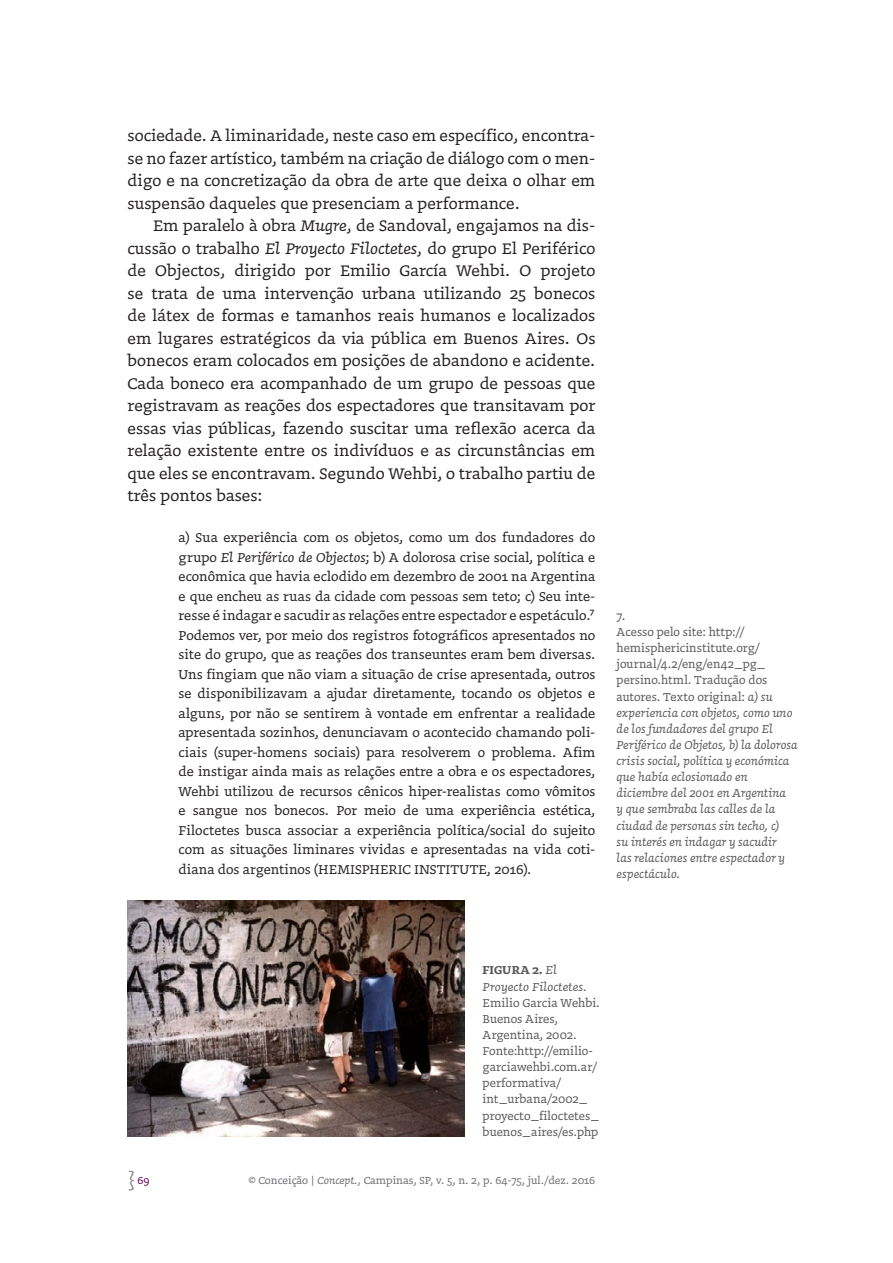
<style>
.page{position:relative;width:893px;height:1263px;background:#fff}
.page>*{position:absolute;margin:0;border:0;box-sizing:border-box;transform-origin:0 0}
.t1{font:18px/22.5px "Doko";letter-spacing:.005em;color:#231f20;text-align:justify}
.citações_no_corpo{font:15px/19.5px "Doko";letter-spacing:.005em;color:#231f20;text-align:justify}
.notas{font:italic 13.5px/16.2px "Doko";letter-spacing:.015em;color:#57585a}
.Legenda-fotos{font:13.5px/16px "Doko";letter-spacing:.005em;color:#57585a}
.t2{font:12px "Doko";color:#6c6d70}
.t3{font:12px "Doko";color:#610053}
.s1{font-style:italic}
.s2{font-style:normal}
.s3{font-weight:700}
.s4{font-size:10.5px}
</style>
<div class="page">
<svg style="left:129px;top:1170px;width:6px;height:21px"></svg>
<img style="left:128px;top:900px;width:336px;height:236px">
<p class="t1" style="left:128px;top:124px;width:469px">sociedade. A liminaridade, neste caso em específico, encontra&shy;se no fazer artístico, também na criação de diálogo com o men&shy;digo e na concretização da obra de arte que deixa o olhar em suspensão daqueles que presenciam a performance.</p>
<p class="t1" style="left:128px;top:214px;width:469px;text-indent:26px">Em paralelo à obra <span class="s1">Mugre</span>, de Sandoval, engajamos na dis&shy;cussão o trabalho <span class="s1">El Proyecto Filoctetes</span>, do grupo El Periférico de Objectos, dirigido por Emilio García Wehbi. O projeto se trata de uma intervenção urbana utilizando 25 bonecos de látex de formas e tamanhos reais humanos e localizados em lugares estratégicos da via pública em Buenos Aires. Os bonecos eram colocados em posições de abandono e acidente.<br>Cada boneco era acompanhado de um grupo de pessoas que registravam as reações dos espectadores que transitavam por essas vias públicas, fazendo suscitar uma reflexão acerca da relação existente entre os indivíduos e as circunstâncias em que eles se encontravam. Segundo Wehbi, o trabalho partiu de três pontos bases:</p>
<p class="citações_no_corpo" style="left:179px;top:528px;width:418px">a) Sua experiência com os objetos, como um dos fundadores do grupo <span class="s1">El Periférico de Objectos</span>; b) A dolorosa crise social, política e econômica que havia eclodido em dezembro de 2001 na Argentina e que encheu as ruas da cidade com pessoas sem teto; c) Seu inte&shy;resse é indagar e sacudir as relações entre espectador e espetáculo.⁷</p>
<p class="citações_no_corpo" style="left:179px;top:625px;width:418px">Podemos ver, por meio dos registros fotográficos apresentados no site do grupo, que as reações dos transeuntes eram bem diversas.<br>Uns fingiam que não viam a situação de crise apresentada, outros se disponibilizavam a ajudar diretamente, tocando os objetos e alguns, por não se sentirem à vontade em enfrentar a realidade apresentada sozinhos, denunciavam o acontecido chamando poli&shy;ciais (super-homens sociais) para resolverem o problema. Afim de instigar ainda mais as relações entre a obra e os espectadores, Wehbi utilizou de recursos cênicos hiper-realistas como vômitos e sangue nos bonecos. Por meio de uma experiência estética, Filoctetes busca associar a experiência política/social do sujeito com as situações liminares vividas e apresentadas na vida coti&shy;diana dos argentinos (HEMISPHERIC INSTITUTE, 2016).</p>
<p class="notas" style="left:617px;top:608px;width:182px"><span class="s2">7.<br>Acesso pelo site: http:// hemisphericinstitute.org/ journal/4.2/eng/en42_pg_ persino.html. Tradução dos autores. Texto original:</span> a) su experiencia con objetos, como uno de los fundadores del grupo El<br>Periférico de Objetos, b) la dolorosa crisis social, política y económica que había eclosionado en diciembre del 2001 en Argentina<br>y que sembraba las calles de la ciudad de personas sin techo, c)<br>su interés en indagar y sacudir<br>las relaciones entre espectador y espectáculo.</p>
<p class="Legenda-fotos" style="left:483px;top:962px;width:119px"><span class="s3">FIGURA 2.</span> <span class="s1">El<br>Proyecto Filoctetes.<br></span>Emilio Garcia Wehbi.<br>Buenos Aires,<br>Argentina, 2002.<br>Fonte:http://emilio&shy;garciawehbi.com.ar/ performativa/ int_urbana/2002_ proyecto_filoctetes_ buenos_aires/es.php</p>
<p class="t3" style="left:137px;top:1173px;width:14px">69</p>
<p class="t2" style="left:248px;top:1173px;width:349px"><span class="s4">©</span> Conceição | <span class="s1">Concept.</span>, Campinas, SP, v. 5, n. 2, p. 64-75, jul./dez. 2016</p>
</div>
